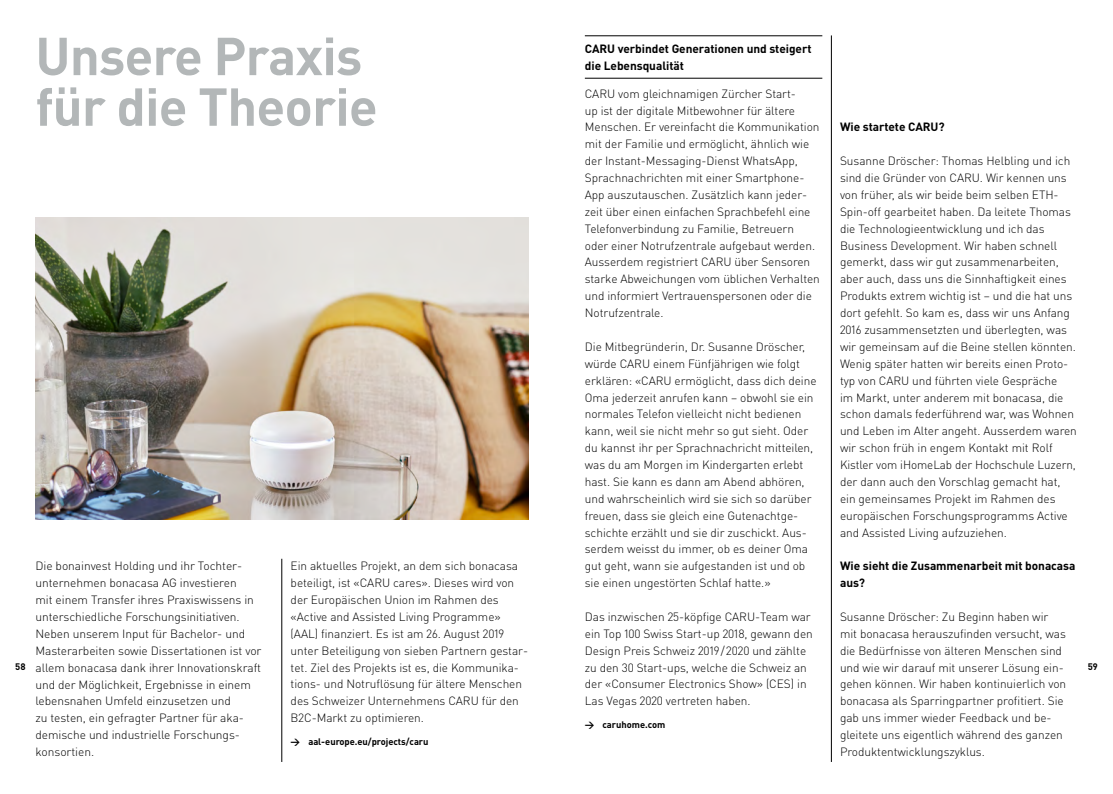
<style>
.page{position:relative;width:1113px;height:794px;background:#fff}
.page>*{position:absolute;margin:0;border:0;box-sizing:border-box;transform-origin:0 0}
.t1{font:700 52.5px/50.6px "DIN Pro";letter-spacing:-.015em;color:#b3b7b8}
.t2{font:300 11.88px/16.9px "DIN Pro";letter-spacing:-.005em;color:#000}
.t3{font:700 11.88px/16.9px "DIN Pro";letter-spacing:-.005em;color:#000}
.t4{font:700 9.38px "DIN Pro";letter-spacing:-.005em;color:#000}
</style>
<div class="page">
<hr style="left:281px;top:559px;width:1px;height:202px;background:#000">
<hr style="left:831px;top:36px;width:1px;height:725px;background:#000">
<img style="left:35px;top:218px;width:493px;height:301px">
<hr style="left:585px;top:36px;width:237px;height:1px;background:#000">
<hr style="left:585px;top:78px;width:237px;height:1px;background:#000">
<h1 class="t1" style="left:35px;top:29px;width:344px">Unsere Praxis für die Theorie</h1>
<p class="t3" style="left:585px;top:39px;width:228px">CARU verbindet Generationen und steigert die Lebensqualität</p>
<p class="t2" style="left:585px;top:84px;width:237px">CARU vom gleichnamigen Zürcher Start-<br>up ist der digitale Mitbewohner für ältere Menschen. Er vereinfacht die Kommunikation mit der Familie und ermöglicht, ähnlich wie der Instant-Messaging-Dienst WhatsApp, Sprachnachrichten mit einer Smartphone-App auszutauschen. Zusätzlich kann jeder&shy;zeit über einen einfachen Sprachbefehl eine Telefonverbindung zu Familie, Betreuern oder einer Notrufzentrale aufgebaut werden.<br>Ausserdem registriert CARU über Sensoren starke Abweichungen vom üblichen Verhalten und informiert Vertrauenspersonen oder die Notrufzentrale.</p>
<p class="t2" style="left:585px;top:338px;width:233px">Die Mitbegründerin, Dr. Susanne Dröscher, würde CARU einem Fünfjährigen wie folgt erklären: «CARU ermöglicht, dass dich deine Oma jederzeit anrufen kann – obwohl sie ein normales Telefon vielleicht nicht bedienen kann, weil sie nicht mehr so gut sieht. Oder du kannst ihr per Sprachnachricht mitteilen, was du am Morgen im Kindergarten erlebt hast. Sie kann es dann am Abend abhören, und wahrscheinlich wird sie sich so darüber freuen, dass sie gleich eine Gutenachtge&shy;schichte erzählt und sie dir zuschickt. Aus&shy;serdem weisst du immer, ob es deiner Oma gut geht, wann sie aufgestanden ist und ob sie einen ungestörten Schlaf hatte.»</p>
<p class="t2" style="left:585px;top:608px;width:229px">Das inzwischen 25-köpfige CARU-Team war ein Top 100 Swiss Start-up 2018, gewann den Design Preis Schweiz 2019/2020 und zählte zu den 30 Start-ups, welche die Schweiz an der «Consumer Electronics Show» (CES) in Las Vegas 2020 vertreten haben.</p>
<p class="t4" style="left:585px;top:718px;width:82px">→ caruhome.com</p>
<p class="t3" style="left:840px;top:118px;width:106px">Wie startete CARU?</p>
<p class="t2" style="left:840px;top:152px;width:238px">Susanne Dröscher: Thomas Helbling und ich sind die Gründer von CARU. Wir kennen uns von früher, als wir beide beim selben ETH-Spin-off gearbeitet haben. Da leitete Thomas die Technologieentwicklung und ich das Business Development. Wir haben schnell gemerkt, dass wir gut zusammenarbeiten, aber auch, dass uns die Sinnhaftigkeit eines Produkts extrem wichtig ist – und die hat uns dort gefehlt. So kam es, dass wir uns Anfang 2016 zusammensetzten und überlegten, was wir gemeinsam auf die Beine stellen könnten.<br>Wenig später hatten wir bereits einen Proto&shy;typ von CARU und führten viele Gespräche<br>im Markt, unter anderem mit bonacasa, die schon damals federführend war, was Wohnen und Leben im Alter angeht. Ausserdem waren wir schon früh in engem Kontakt mit Rolf Kistler vom iHomeLab der Hochschule Luzern, der dann auch den Vorschlag gemacht hat, ein gemeinsames Projekt im Rahmen des europäischen Forschungsprogramms Active and Assisted Living aufzuziehen.</p>
<p class="t3" style="left:840px;top:557px;width:237px">Wie sieht die Zusammenarbeit mit bonacasa aus?</p>
<p class="t2" style="left:840px;top:608px;width:228px">Susanne Dröscher: Zu Beginn haben wir mit bonacasa herauszufinden versucht, was die Bedürfnisse von älteren Menschen sind und wie wir darauf mit unserer Lösung ein&shy;gehen können. Wir haben kontinuierlich von bonacasa als Sparringpartner profitiert. Sie gab uns immer wieder Feedback und be&shy;gleitete uns eigentlich während des ganzen Produktentwicklungszyklus.</p>
<p class="t2" style="left:35px;top:557px;width:228px">Die bonainvest Holding und ihr Tochter&shy;unternehmen bonacasa AG investieren<br>mit einem Transfer ihres Praxiswissens in unterschiedliche Forschungsinitiativen.<br>Neben unserem Input für Bachelor- und Masterarbeiten sowie Dissertationen ist vor allem bonacasa dank ihrer Innovationskraft und der Möglichkeit, Ergebnisse in einem lebensnahen Umfeld einzusetzen und<br>zu testen, ein gefragter Partner für aka&shy;demische und industrielle Forschungs&shy;konsortien.</p>
<p class="t2" style="left:291px;top:557px;width:239px">Ein aktuelles Projekt, an dem sich bonacasa beteiligt, ist «CARU cares». Dieses wird von der Europäischen Union im Rahmen des «Active and Assisted Living Programme» (AAL) finanziert. Es ist am 26. August 2019 unter Beteiligung von sieben Partnern gestar&shy;tet. Ziel des Projekts ist es, die Kommunika&shy;tions- und Notruflösung für ältere Menschen des Schweizer Unternehmens CARU für den B2C-Markt zu optimieren.</p>
<p class="t4" style="left:291px;top:735px;width:139px">→ aal-europe.eu/projects/caru</p>
<p class="t4" style="left:15px;top:660px;width:12px">58</p>
<p class="t4" style="left:1087px;top:660px;width:12px">59</p>
</div>
